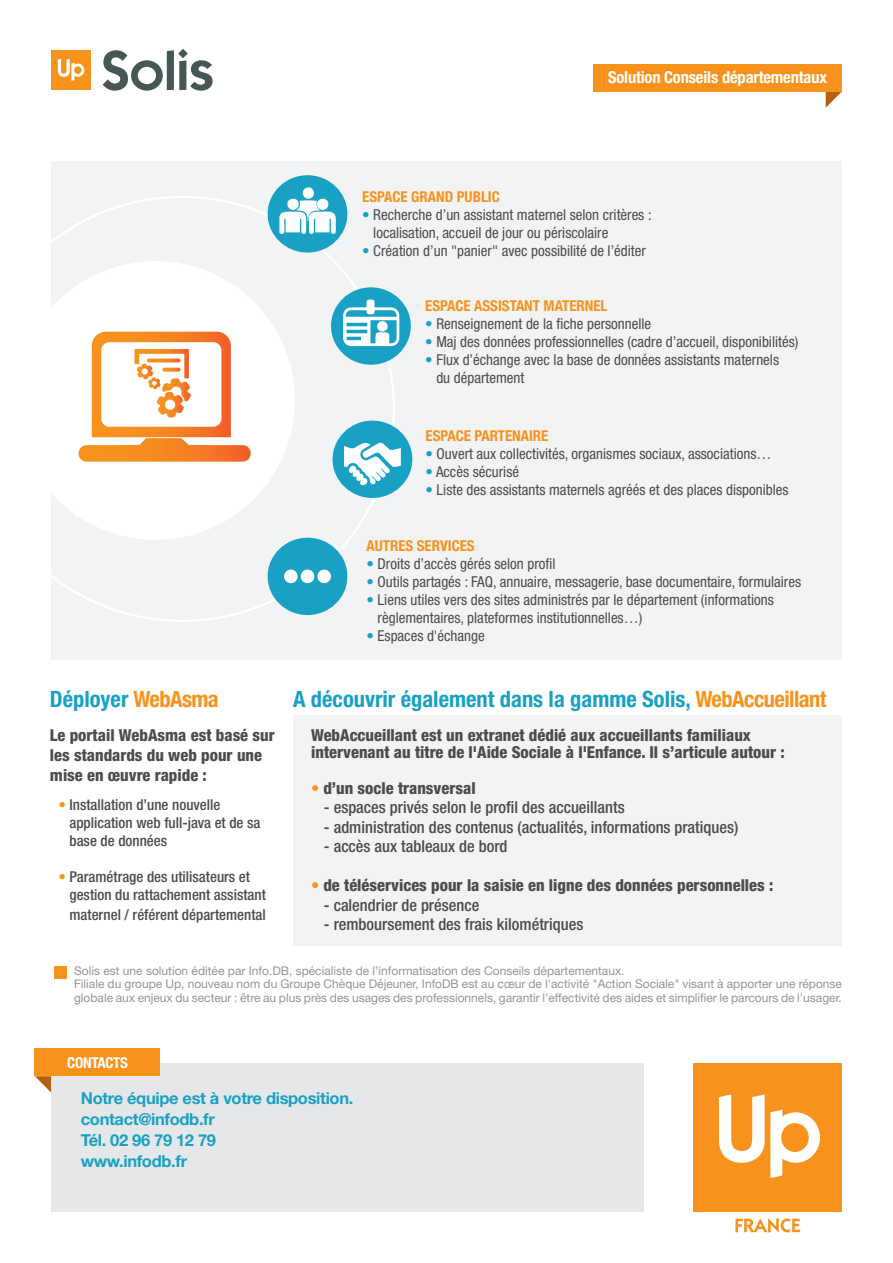
<style>
.page{position:relative;width:893px;height:1263px;background:#fff}
.page>*{position:absolute;margin:0;border:0;box-sizing:border-box;transform-origin:0 0}
.t1{font:600 56.25px "Itc Kabel";color:#475756}
.t2{font:700 condensed 22.5px "Helvetica Neue";color:#18a1c4}
.t3{font:800 condensed 16.5px/19.8px "Helvetica Neue";color:#4b4c4d}
.t4{font:500 condensed 16.5px "Helvetica Neue";color:#4b4c4d}
.t5{font:700 16.5px/21px "Helvetica Neue LT Std";letter-spacing:-.02em;color:#18a1c4}
.t6{font:700 condensed 16.5px "Helvetica Neue LT Std";letter-spacing:-.01em;color:#fff}
.t7{font:condensed 15px/18px "Helvetica Neue LT Std";color:#4b4c4d}
.t8{font:500 condensed 15px/18px "Helvetica Neue";color:#4b4c4d}
.t9{font:700 condensed 15px "Helvetica Neue LT Std";color:#f7931d}
.t10{font:700 condensed 15px "Helvetica Neue LT Std";letter-spacing:-.02em;color:#fff}
.t11{font:12px/13.5px "Helvetica Neue LT Std";color:#939598}
.s1{font-weight:700;color:#18a1c4}
.s2{color:#f7931d}
.s3{font-weight:500;color:#f7931d}
</style>
<div class="page">
<div style="left:51px;top:162px;width:791px;height:498px;background:#f2f3f4"></div>
<svg style="left:51px;top:196px;width:344px;height:426px"></svg>
<div style="left:17px;top:262px;width:277px;height:277px;background:#fff;border-radius:50%"></div>
<div style="left:293px;top:715px;width:549px;height:231px;background:#f2f3f4"></div>
<div style="left:268px;top:175px;width:79px;height:78px;background:#18a1c4;border-radius:50%"></div>
<div style="left:331px;top:287px;width:80px;height:78px;background:#18a1c4;border-radius:50%"></div>
<svg style="left:279px;top:187px;width:58px;height:47px"></svg>
<div style="left:333px;top:421px;width:79px;height:77px;background:#18a1c4;border-radius:50%"></div>
<svg style="left:79px;top:332px;width:172px;height:130px"></svg>
<div style="left:268px;top:538px;width:79px;height:77px;background:#18a1c4;border-radius:50%"></div>
<div style="left:284px;top:569px;width:14px;height:14px;background:#fff;border-radius:50%"></div>
<div style="left:301px;top:569px;width:13px;height:14px;background:#fff;border-radius:50%"></div>
<div style="left:317px;top:569px;width:14px;height:14px;background:#fff;border-radius:50%"></div>
<svg style="left:344px;top:442px;width:57px;height:44px"></svg>
<svg style="left:343px;top:300px;width:56px;height:46px"></svg>
<svg style="left:826px;top:91px;width:16px;height:17px"></svg>
<div style="left:593px;top:64px;width:249px;height:27px;background:#f7931d"></div>
<div style="left:51px;top:1063px;width:593px;height:149px;background:#e6e7e9"></div>
<div style="left:35px;top:1048px;width:125px;height:28px;background:#f7931d"></div>
<svg style="left:35px;top:1076px;width:16px;height:16px"></svg>
<div style="left:693px;top:1063px;width:149px;height:149px;background:#f7931d"></div>
<svg style="left:735px;top:1218px;width:65px;height:14px"></svg>
<svg style="left:719px;top:1094px;width:101px;height:84px"></svg>
<div style="left:54px;top:966px;width:13px;height:13px;background:#f7931d"></div>
<div style="left:51px;top:51px;width:39px;height:39px;background:#f7931d"></div>
<svg style="left:58px;top:59px;width:26px;height:22px"></svg>
<h1 class="t1" style="left:102px;top:37px;width:114px">Solis</h1>
<p class="t6" style="left:608px;top:68px;width:220px">Solution Conseils départementaux</p>
<p class="t9" style="left:362px;top:187px;width:139px">ESPACE GRAND PUBLIC</p>
<p class="t7" style="left:373px;top:205px;width:280px;text-indent:-11px"><span class="s1">•</span> Recherche d’un assistant maternel selon critères : localisation, accueil de jour ou périscolaire</p>
<p class="t7" style="left:362px;top:241px;width:285px"><span class="s1">•</span> Création d’un "panier" avec possibilité de l’éditer</p>
<p class="t9" style="left:425px;top:297px;width:184px">ESPACE ASSISTANT MATERNEL</p>
<p class="t7" style="left:425px;top:315px;width:227px"><span class="s1">•</span> Renseignement de la fiche personnelle</p>
<p class="t7" style="left:425px;top:333px;width:375px"><span class="s1">•</span> Maj des données professionnelles (cadre d’accueil, disponibilités)</p>
<p class="t7" style="left:436px;top:351px;width:344px;text-indent:-11px"><span class="s1">•</span> Flux d’échange avec la base de données assistants maternels du département</p>
<p class="t9" style="left:426px;top:427px;width:124px">ESPACE PARTENAIRE</p>
<p class="t7" style="left:426px;top:445px;width:347px"><span class="s1">•</span> Ouvert aux collectivités, organismes sociaux, associations…</p>
<p class="t7" style="left:426px;top:463px;width:95px"><span class="s1">•</span> Accès sécurisé</p>
<p class="t7" style="left:426px;top:481px;width:365px"><span class="s1">•</span> Liste des assistants maternels agréés et des places disponibles</p>
<p class="t9" style="left:367px;top:536px;width:110px">AUTRES SERVICES</p>
<p class="t7" style="left:367px;top:554px;width:191px"><span class="s1">•</span> Droits d’accès gérés selon profil</p>
<p class="t7" style="left:367px;top:572px;width:436px"><span class="s1">•</span> Outils partagés : FAQ, annuaire, messagerie, base documentaire, formulaires</p>
<p class="t7" style="left:378px;top:590px;width:398px;text-indent:-11px"><span class="s1">•</span> Liens utiles vers des sites administrés par le département (informations règlementaires, plateformes institutionnelles…)</p>
<p class="t7" style="left:367px;top:626px;width:120px"><span class="s1">•</span> Espaces d'échange</p>
<h2 class="t2" style="left:50px;top:686px;width:170px">Déployer <span class="s2">WebAsma</span></h2>
<h2 class="t2" style="left:293px;top:686px;width:535px">A découvrir également dans la gamme Solis, <span class="s2">WebAccueillant</span></h2>
<p class="t3" style="left:50px;top:725px;width:226px">Le portail WebAsma est basé sur les standards du web pour une mise en œuvre rapide :</p>
<p class="t8" style="left:69px;top:795px;width:193px;text-indent:-11px"><span class="s2">•</span> Installation d’une nouvelle application web full-java et de sa base de données</p>
<p class="t8" style="left:69px;top:867px;width:198px;text-indent:-11px"><span class="s2">•</span> Paramétrage des utilisateurs et gestion du rattachement assistant</p>
<p class="t8" style="left:69px;top:905px;width:198px">maternel / référent départemental</p>
<p class="t3" style="left:311px;top:727px;width:475px;line-height:16.4px">WebAccueillant est un extranet dédié aux accueillants familiaux intervenant au titre de l'Aide Sociale à l'Enfance. Il s’articule autour :</p>
<p class="t3" style="left:311px;top:778px;width:166px"><span class="s3">•</span> d’un socle transversal</p>
<p class="t4" style="left:324px;top:797px;width:302px">- espaces privés selon le profil des accueillants</p>
<p class="t4" style="left:324px;top:817px;width:416px">- administration des contenus (actualités, informations pratiques)</p>
<p class="t4" style="left:324px;top:836px;width:185px">- accès aux tableaux de bord</p>
<p class="t3" style="left:311px;top:875px;width:464px"><span class="s3">•</span> de téléservices pour la saisie en ligne des données personnelles :</p>
<p class="t4" style="left:324px;top:895px;width:157px">- calendrier de présence</p>
<p class="t4" style="left:324px;top:914px;width:261px">- remboursement des frais kilométriques</p>
<p class="t11" style="left:74px;top:963px;width:769px">Solis est une solution éditée par Info.DB, spécialiste de l’informatisation des Conseils départementaux.<br>Filiale du groupe Up, nouveau nom du Groupe Chèque Déjeuner, InfoDB est au cœur de l'activité "Action Sociale" visant à apporter une réponse globale aux enjeux du secteur : être au plus près des usages des professionnels, garantir l'effectivité des aides et simplifier le parcours de l'usager.</p>
<p class="t10" style="left:67px;top:1053px;width:62px">CONTACTS</p>
<p class="t5" style="left:81px;top:1087px;width:274px">Notre équipe est à votre disposition. contact@infodb.fr<br>Tél. 02 96 79 12 79<br>www.infodb.fr</p>
</div>
